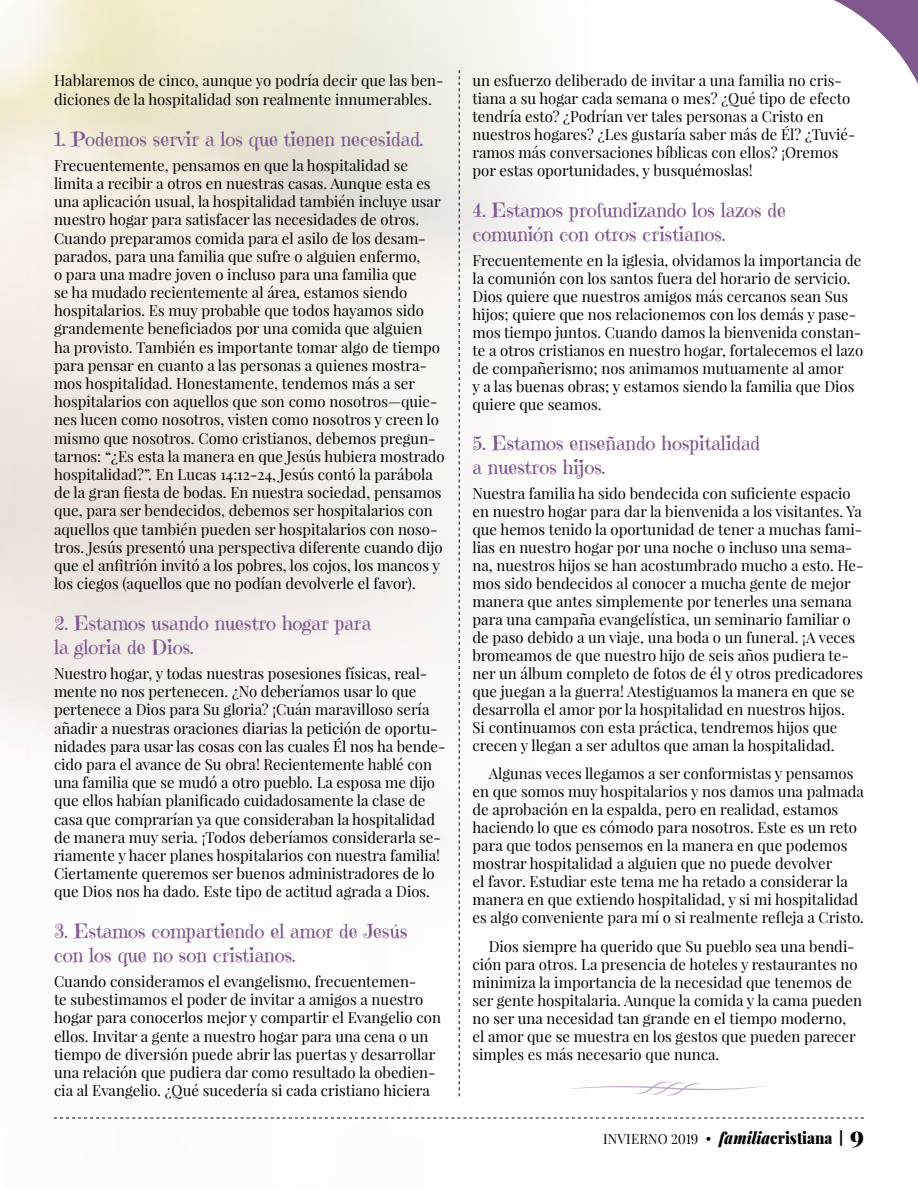
<style>
.page{position:relative;width:918px;height:1188px;background:#fff}
.page>*{position:absolute;margin:0;border:0;box-sizing:border-box;transform-origin:0 0}
.t1{font:19.5px/23.5px "Emilys Candy";color:#7e588d}
.t2{font:15px/18.1px "Playfair Display";color:#000}
.t3{font:13.5px "Playfair Display";letter-spacing:.01em;color:#000}
.s1{font-family:"Times New Roman";font-size:15.75px}
.s2{font-weight:900;font-style:italic;font-size:16.5px}
.s3{font-weight:900;font-size:16.5px}
.s4{font-weight:900;font-size:15px}
.s5{font-weight:900;font-size:24px}
</style>
<div class="page">
<svg style="left:567px;top:1082px;width:199px;height:14px"></svg>
<svg style="left:459px;top:70px;width:1px;height:1026px"></svg>
<svg style="left:834px;top:0;width:84px;height:84px"></svg>
<svg style="left:54px;top:1118px;width:810px;height:1px"></svg>
<p class="t2" style="left:54px;top:72px;width:391px">Hablaremos de cinco, aunque yo podría decir que las ben&shy;diciones de la hospitalidad son realmente innumerables.</p>
<h1 class="t1" style="left:54px;top:127px;width:371px">1. Podemos servir a los que tienen necesidad.</h1>
<p class="t2" style="left:54px;top:156px;width:392px">Frecuentemente, pensamos en que la hospitalidad se limita a recibir a otros en nuestras casas. Aunque esta es una aplicación usual, la hospitalidad también incluye usar nuestro hogar para satisfacer las necesidades de otros.<br>Cuando preparamos comida para el asilo de los desam&shy;parados, para una familia que sufre o alguien enfermo,<br>o para una madre joven o incluso para una familia que<br>se ha mudado recientemente al área, estamos siendo hospitalarios. Es muy probable que todos hayamos sido grandemente beneficiados por una comida que alguien<br>ha provisto. También es importante tomar algo de tiempo para pensar en cuanto a las personas a quienes mostra&shy;mos hospitalidad. Honestamente, tendemos más a ser hospitalarios con aquellos que son como nosotros—quie&shy;nes lucen como nosotros, visten como nosotros y creen lo mismo que nosotros. Como cristianos, debemos pregun&shy;tarnos: “¿Es esta la manera en que Jesús hubiera mostrado hospitalidad?”. En Lucas 14:12-24, Jesús contó la parábola de la gran fiesta de bodas. En nuestra sociedad, pensamos que, para ser bendecidos, debemos ser hospitalarios con aquellos que también pueden ser hospitalarios con noso&shy;tros. Jesús presentó una perspectiva diferente cuando dijo que el anfitrión invitó a los pobres, los cojos, los mancos y los ciegos (aquellos que no podían devolverle el favor).</p>
<h1 class="t1" style="left:54px;top:612px;width:319px">2. Estamos usando nuestro hogar para la gloria de Dios.</h1>
<p class="t2" style="left:54px;top:664px;width:393px">Nuestro hogar, y todas nuestras posesiones físicas, real&shy;mente no nos pertenecen. ¿No deberíamos usar lo que pertenece a Dios para Su gloria? ¡Cuán maravilloso sería añadir a nuestras oraciones diarias la petición de oportu&shy;nidades para usar las cosas con las cuales Él nos ha bende&shy;cido para el avance de Su obra! Recientemente hablé con una familia que se mudó a otro pueblo. La esposa me dijo que ellos habían planificado cuidadosamente la clase de casa que comprarían ya que consideraban la hospitalidad de manera muy seria. ¡Todos deberíamos considerarla se&shy;riamente y hacer planes hospitalarios con nuestra familia!<br>Ciertamente queremos ser buenos administradores de lo que Dios nos ha dado. Este tipo de actitud agrada a Dios.</p>
<h1 class="t1" style="left:54px;top:920px;width:355px">3. Estamos compartiendo el amor de Jesús con los que no son cristianos.</h1>
<p class="t2" style="left:54px;top:972px;width:389px">Cuando consideramos el evangelismo, frecuentemen-<br>te subestimamos el poder de invitar a amigos a nuestro hogar para conocerlos mejor y compartir el Evangelio con ellos. Invitar a gente a nuestro hogar para una cena o un tiempo de diversión puede abrir las puertas y desarrollar una relación que pudiera dar como resultado la obedien&shy;cia al Evangelio. ¿Qué sucedería si cada cristiano hiciera</p>
<p class="t2" style="left:472px;top:72px;width:385px">un esfuerzo deliberado de invitar a una familia no cris&shy;tiana a su hogar cada semana o mes? ¿Qué tipo de efecto tendría esto? ¿Podrían ver tales personas a Cristo en nuestros hogares? ¿Les gustaría saber más de Él? ¿Tuvié&shy;ramos más conversaciones bíblicas con ellos? ¡Oremos por estas oportunidades, y busquémoslas!</p>
<h1 class="t1" style="left:472px;top:199px;width:315px">4. Estamos profundizando los lazos de comunión con otros cristianos.</h1>
<p class="t2" style="left:472px;top:251px;width:392px">Frecuentemente en la iglesia, olvidamos la importancia de la comunión con los santos fuera del horario de servicio.<br>Dios quiere que nuestros amigos más cercanos sean Sus hijos; quiere que nos relacionemos con los demás y pase&shy;mos tiempo juntos. Cuando damos la bienvenida constan&shy;te a otros cristianos en nuestro hogar, fortalecemos el lazo de compañerismo; nos animamos mutuamente al amor<br>y a las buenas obras; y estamos siendo la familia que Dios quiere que seamos.</p>
<h1 class="t1" style="left:472px;top:432px;width:289px">5. Estamos enseñando hospitalidad a nuestros hijos.</h1>
<p class="t2" style="left:472px;top:484px;width:393px">Nuestra familia ha sido bendecida con suficiente espacio en nuestro hogar para dar la bienvenida a los visitantes. Ya que hemos tenido la oportunidad de tener a muchas fami&shy;lias en nuestro hogar por una noche o incluso una sema&shy;na, nuestros hijos se han acostumbrado mucho a esto. He&shy;mos sido bendecidos al conocer a mucha gente de mejor manera que antes simplemente por tenerles una semana para una campaña evangelística, un seminario familiar o de paso debido a un viaje, una boda o un funeral. ¡A veces bromeamos de que nuestro hijo de seis años pudiera te&shy;ner un álbum completo de fotos de él y otros predicadores que juegan a la guerra! Atestiguamos la manera en que se desarrolla el amor por la hospitalidad en nuestros hijos.<br>Si continuamos con esta práctica, tendremos hijos que crecen y llegan a ser adultos que aman la hospitalidad.</p>
<p class="t2" style="left:472px;top:765px;width:393px;text-indent:16px">Algunas veces llegamos a ser conformistas y pensamos en que somos muy hospitalarios y nos damos una palmada de aprobación en la espalda, pero en realidad, estamos haciendo lo que es cómodo para nosotros. Este es un reto para que todos pensemos en la manera en que podemos mostrar hospitalidad a alguien que no puede devolver<br>el favor. Estudiar este tema me ha retado a considerar la manera en que extiendo hospitalidad, y si mi hospitalidad es algo conveniente para mí o si realmente refleja a Cristo.</p>
<p class="t2" style="left:472px;top:938px;width:391px;text-indent:16px">Dios siempre ha querido que Su pueblo sea una bendi&shy;ción para otros. La presencia de hoteles y restaurantes no minimiza la importancia de la necesidad que tenemos de ser gente hospitalaria. Aunque la comida y la cama pueden no ser una necesidad tan grande en el tiempo moderno,<br>el amor que se muestra en los gestos que pueden parecer simples es más necesario que nunca.</p>
<p class="t3" style="left:603px;top:1131px;width:262px">INVIERNO 2019 <span class="s1">•</span> <span class="s2">familia</span><span class="s3">cristiana</span> <span class="s4">|</span> <span class="s5">9</span></p>
</div>
